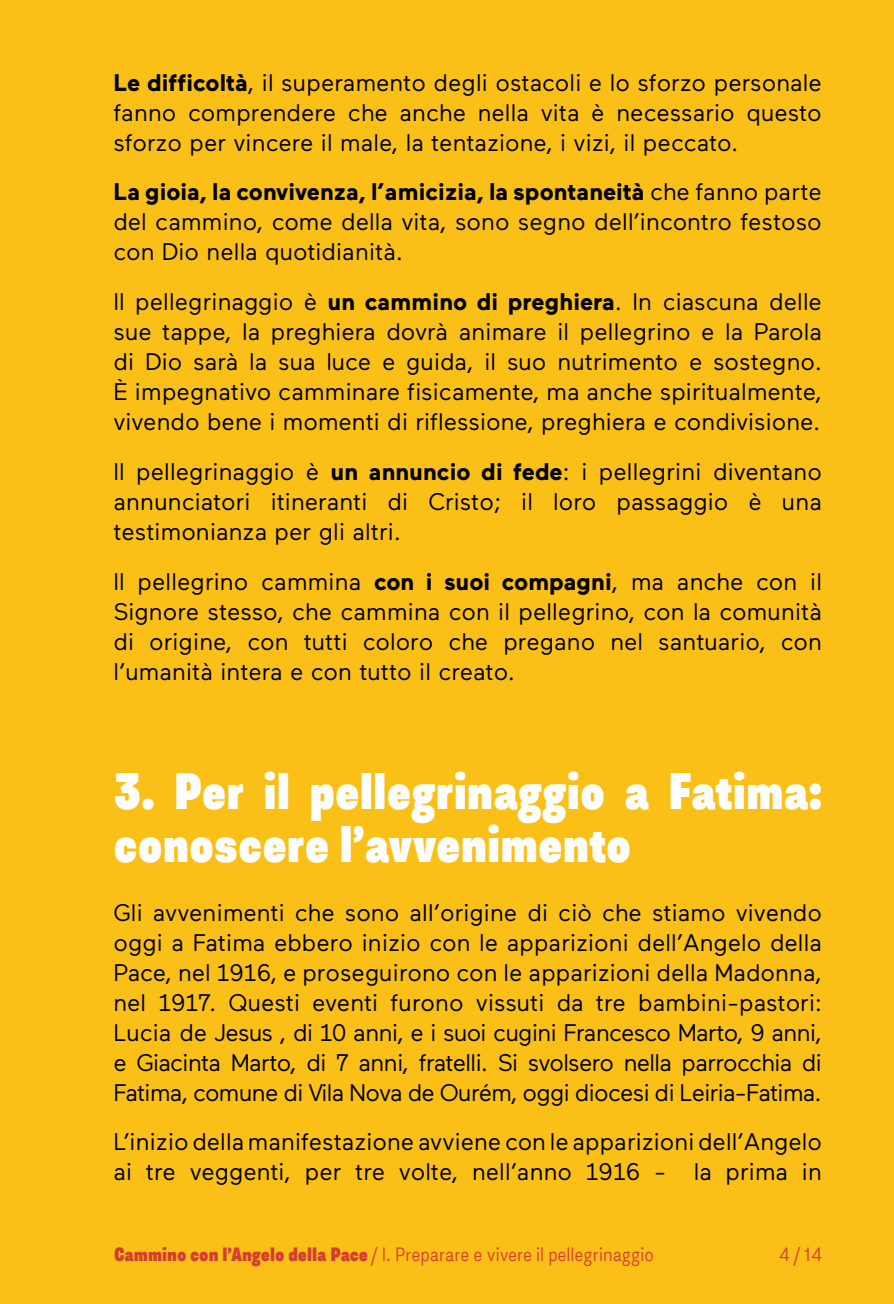
<style>
.page{position:relative;width:894px;height:1304px;background:#fff}
.page>*{position:absolute;margin:0;border:0;box-sizing:border-box;transform-origin:0 0}
.t1{font:800 48px/52.8px "Asket Condensed";color:#fff}
.t2{font:24px/30px "Maax";color:#000;text-align:justify}
.t3{font:300 18px "Asket Narrow";color:#d43e30}
.s1{font-weight:700}
.s2{font-family:"Asket Condensed";font-weight:800}
</style>
<div class="page">
<div style="left:0;top:0;width:893px;height:1304px;background:#fac017"></div>
<p class="t2" style="left:113px;top:68px;width:710px"><span class="s1">Le difficoltà</span>, il superamento degli ostacoli e lo sforzo personale fanno comprendere che anche nella vita è necessario questo sforzo per vincere il male, la tentazione, i vizi, il peccato.</p>
<p class="t2" style="left:113px;top:177px;width:710px"><span class="s1">La gioia, la convivenza, l’amicizia, la spontaneità</span> che fanno parte del cammino, come della vita, sono segno dell’incontro festoso con Dio nella quotidianità.</p>
<p class="t2" style="left:113px;top:287px;width:710px">Il pellegrinaggio è <span class="s1">un cammino di preghiera</span>. In ciascuna delle sue tappe, la preghiera dovrà animare il pellegrino e la Parola di Dio sarà la sua luce e guida, il suo nutrimento e sostegno.<br>È impegnativo camminare fisicamente, ma anche spiritualmente, vivendo bene i momenti di riflessione, preghiera e condivisione.</p>
<p class="t2" style="left:113px;top:457px;width:710px">Il pellegrinaggio è <span class="s1">un annuncio di fede</span>: i pellegrini diventano annunciatori itineranti di Cristo; il loro passaggio è una testimonianza per gli altri.</p>
<p class="t2" style="left:113px;top:567px;width:710px">Il pellegrino cammina <span class="s1">con i suoi compagni</span>, ma anche con il Signore stesso, che cammina con il pellegrino, con la comunità di origine, con tutti coloro che pregano nel santuario, con l’umanità intera e con tutto il creato.</p>
<h1 class="t1" style="left:113px;top:765px;width:710px">3. Per il pellegrinaggio a Fatima: conoscere l’avvenimento</h1>
<p class="t2" style="left:113px;top:897px;width:710px">Gli avvenimenti che sono all’origine di ciò che stiamo vivendo oggi a Fatima ebbero inizio con le apparizioni dell’Angelo della Pace, nel 1916, e proseguirono con le apparizioni della Madonna, nel 1917. Questi eventi furono vissuti da tre bambini-pastori:<br>Lucia de Jesus , di 10 anni, e i suoi cugini Francesco Marto, 9 anni, e Giacinta Marto, di 7 anni, fratelli. Si svolsero nella parrocchia di Fatima, comune di Vila Nova de Ourém, oggi diocesi di Leiria-Fatima.</p>
<p class="t2" style="left:113px;top:1127px;width:710px">L’inizio della manifestazione avviene con le apparizioni dell’Angelo ai tre veggenti, per tre volte, nell’anno 1916 - la prima in</p>
<p class="t3" style="left:114px;top:1241px;width:541px"><span class="s2">Cammino con l’Angelo della Pace</span> / I. Preparare e vivere il pellegrinaggio</p>
<p class="t3" style="left:778px;top:1241px;width:45px">4 / 14</p>
</div>
